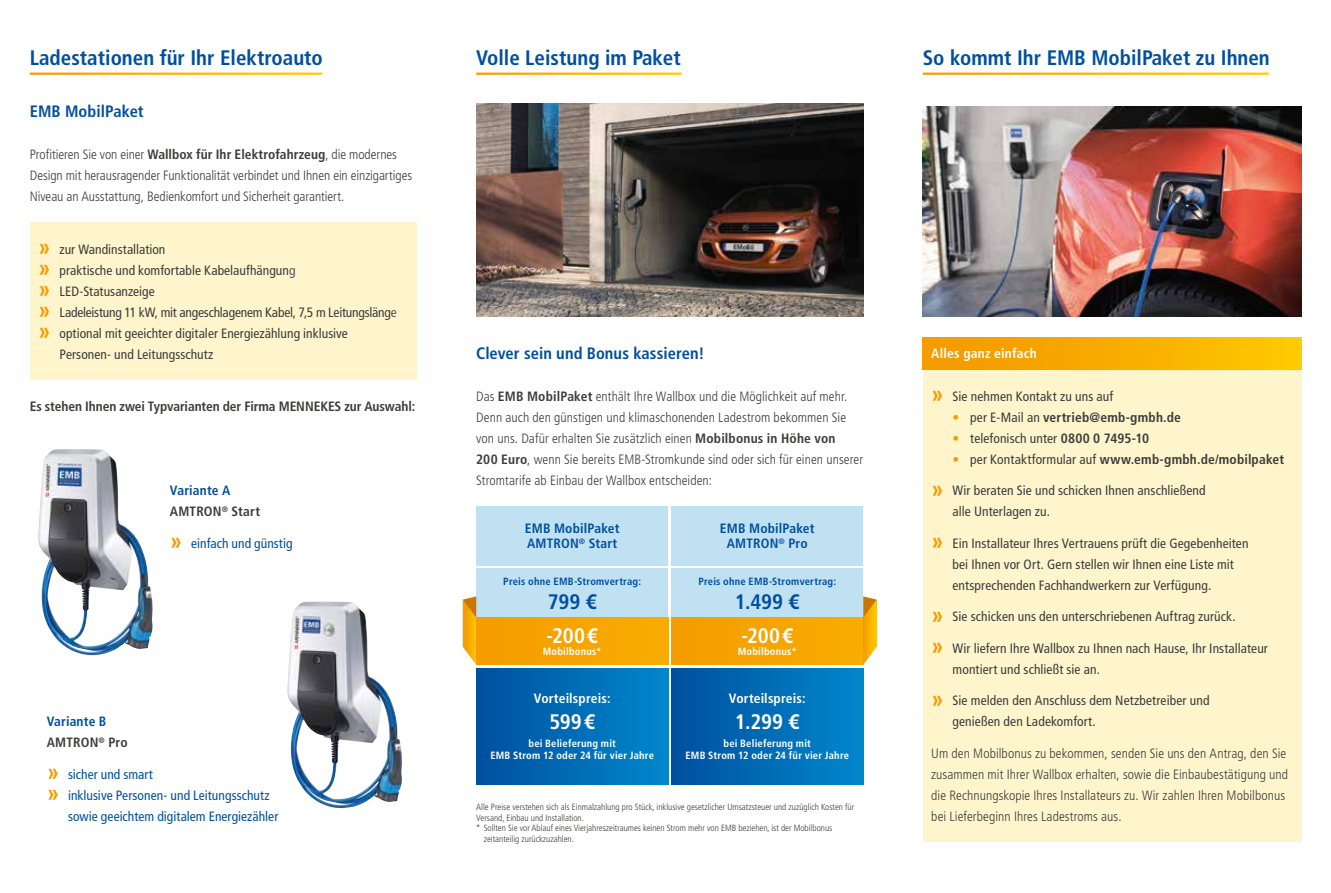
<style>
.page{position:relative;width:1331px;height:893px;background:#fff}
.page>*{position:absolute;margin:0;border:0;box-sizing:border-box;transform-origin:0 0}
.t1{font:700 condensed 21px "Frutiger LT";color:#004f9f}
.t2{font:700 condensed 21px "Frutiger LT";letter-spacing:-.005em;color:#fff}
.t3{font:700 condensed 16.5px "Frutiger LT";letter-spacing:.005em;color:#004f9f}
.t4{font:300 condensed 13.5px/21px "Frutiger LT";letter-spacing:.005em;color:#3c3c3b}
.t5{font:condensed 13.5px/21px "Frutiger LT";letter-spacing:.005em;color:#3c3c3b}
.t6{font:700 condensed 13.5px/21px "Frutiger LT";color:#3c3c3b}
.t7{font:condensed 13.5px "Frutiger LT";letter-spacing:.005em;color:#004f9f}
.t8{font:700 condensed 13.5px/15px "Frutiger LT";letter-spacing:.015em;color:#004f9f}
.t9{font:condensed 13.5px "Frutiger LT";letter-spacing:-.015em;color:#3c3c3b}
.t10{font:700 condensed 13.5px "Frutiger LT";letter-spacing:.015em;color:#fff}
.t11{font:700 condensed 10.5px/12.6px "Frutiger LT";letter-spacing:.02em;color:#fff;text-align:center}
.t12{font:700 condensed 10.5px "Frutiger LT";letter-spacing:.02em;color:#004f9f}
.t13{font:300 condensed 9px "Frutiger LT";color:#3c3c3b}
.s1{font-weight:700}
.s2{font-weight:700;font-size:24px;color:#f59c00}
.s3{color:#555454}
.s4{color:#004f9f}
.s5{color:#3c3c3b}
.s6{color:#f59c00}
.s7{font-weight:400}
.s8{font-weight:700;color:#f59c00}
</style>
<div class="page">
<img style="left:38px;top:449px;width:115px;height:206px">
<img style="left:287px;top:602px;width:115px;height:207px">
<div style="left:30px;top:222px;width:387px;height:158px;background:#fff5cd"></div>
<div style="left:476px;top:668px;width:192px;height:116px;background:linear-gradient(to right,#004f9e,#0087cc)"></div>
<div style="left:671px;top:668px;width:192px;height:116px;background:linear-gradient(to right,#004f9e,#0087cc)"></div>
<div style="left:476px;top:568px;width:192px;height:49px;background:#c0e1f2"></div>
<div style="left:671px;top:568px;width:192px;height:49px;background:#c0e1f2"></div>
<svg style="left:463px;top:596px;width:13px;height:69px"></svg>
<div style="left:476px;top:617px;width:192px;height:48px;background:#f6a300"></div>
<div style="left:671px;top:617px;width:192px;height:48px;background:#f6a300"></div>
<svg style="left:863px;top:596px;width:14px;height:69px"></svg>
<div style="left:476px;top:506px;width:192px;height:59px;background:#c0e1f2"></div>
<div style="left:671px;top:506px;width:192px;height:59px;background:#c0e1f2"></div>
<div style="left:923px;top:369px;width:378px;height:473px;background:#fff5cd"></div>
<img style="left:923px;top:106px;width:378px;height:210px">
<img style="left:476px;top:104px;width:387px;height:212px">
<div style="left:923px;top:338px;width:378px;height:31px;background:linear-gradient(to right,#f49600,#fec700)"></div>
<h1 class="t1" style="left:30px;top:45px;width:295px">Ladestationen für Ihr Elektroauto</h1>
<h1 class="t1" style="left:476px;top:45px;width:206px">Volle Leistung im Paket</h1>
<h1 class="t1" style="left:923px;top:45px;width:349px">So kommt Ihr EMB MobilPaket zu Ihnen</h1>
<p class="t3" style="left:30px;top:101px;width:116px">EMB MobilPaket</p>
<p class="t4" style="left:30px;top:144px;width:384px">Profitieren Sie von einer <span class="s1">Wallbox für Ihr Elektrofahrzeug</span>, die modernes<br>Design mit herausragender Funktionalität verbindet und Ihnen ein einzigartiges<br>Niveau an Ausstattung, Bedienkomfort und Sicherheit garantiert.</p>
<p class="t5" style="left:38px;top:238px;width:129px"><span class="s2">»</span> zur Wandinstallation</p>
<p class="t5" style="left:38px;top:259px;width:259px"><span class="s2">»</span> praktische und komfortable Kabelaufhängun<span class="s3">g</span></p>
<p class="t5" style="left:38px;top:280px;width:118px"><span class="s2">»</span> LED-Statusanzeige</p>
<p class="t9" style="left:38px;top:304px;width:360px"><span class="s2">»</span> Ladeleistung 11 kW, mit angeschlagenem Kabel, 7,5 m Leitungsläng<span class="s3">e</span></p>
<p class="t5" style="left:38px;top:322px;width:311px"><span class="s2">»</span> optional mit geeichter digitaler Energiezählung inklusive</p>
<p class="t5" style="left:60px;top:343px;width:155px">Personen- und Leitungsschutz</p>
<p class="t6" style="left:30px;top:396px;width:387px">Es stehen Ihnen zwei Typvarianten der Firma MENNEKES zur Auswahl:</p>
<p class="t6" style="left:170px;top:480px;width:92px"><span class="s4">Variante A<br></span>AMTRON<sup>®</sup> Start</p>
<p class="t7" style="left:170px;top:535px;width:124px"><span class="s2">»</span> einfach und günstig</p>
<p class="t8" style="left:47px;top:711px;width:82px;line-height:21px">Variante B<br><span class="s5">AMTRON</span><sup>®</sup> <span class="s5">Pro</span></p>
<p class="t7" style="left:47px;top:766px;width:108px"><span class="s2">»</span> sicher und smart</p>
<p class="t7" style="left:47px;top:787px;width:224px"><span class="s2">»</span> inklusive Personen- und Leitungsschutz</p>
<p class="t7" style="left:68px;top:808px;width:212px">sowie geeichtem digitalem Energiezähler</p>
<p class="t3" style="left:476px;top:343px;width:230px">Clever sein und Bonus kassieren!</p>
<p class="t4" style="left:476px;top:386px;width:388px">Das <span class="s1">EMB MobilPaket</span> enthält Ihre Wallbox und die Möglichkeit auf mehr.<br>Denn auch den günstigen und klimaschonenden Ladestrom bekommen Sie von uns. Dafür erhalten Sie zusätzlich einen <span class="s1">Mobilbonus in Höhe von<br>200 Euro</span>, wenn Sie bereits EMB-Stromkunde sind oder sich für einen unserer Stromtarife ab Einbau der Wallbox entscheiden:</p>
<p class="t8" style="left:525px;top:521px;width:96px">EMB MobilPaket<br>AMTRON<sup>®</sup> Start</p>
<p class="t8" style="left:720px;top:521px;width:96px;text-align:center">EMB MobilPaket<br>AMTRON<sup>®</sup> Pro</p>
<p class="t12" style="left:503px;top:575px;width:139px">Preis ohne EMB-Stromvertrag:</p>
<h1 class="t1" style="left:548px;top:589px;width:50px">799 €</h1>
<p class="t12" style="left:698px;top:575px;width:139px">Preis ohne EMB-Stromvertrag:</p>
<h1 class="t1" style="left:735px;top:589px;width:66px">1.499 €</h1>
<h1 class="t2" style="left:547px;top:623px;width:53px">-200€</h1>
<p class="t11" style="left:543px;top:645px;width:61px">Mobilbonus*</p>
<h1 class="t2" style="left:742px;top:623px;width:53px">-200€</h1>
<p class="t11" style="left:738px;top:645px;width:61px">Mobilbonus*</p>
<p class="t10" style="left:534px;top:691px;width:78px">Vorteilspreis:</p>
<h1 class="t2" style="left:549px;top:709px;width:47px">599€</h1>
<p class="t11" style="left:490px;top:737px;width:165px">bei Belieferung mit<br>EMB Strom 12 oder 24 für vier Jahre</p>
<p class="t10" style="left:729px;top:691px;width:78px">Vorteilspreis:</p>
<h1 class="t2" style="left:735px;top:709px;width:66px">1.299 €</h1>
<p class="t11" style="left:685px;top:737px;width:165px">bei Belieferung mit<br>EMB Strom 12 oder 24 für vier Jahre</p>
<p class="t13" style="left:476px;top:802px;width:379px">Alle Preise verstehen sich als Einmalzahlung pro Stück, inklusive gesetzlicher Umsatzsteuer und zuzüglich Kosten für</p>
<p class="t13" style="left:476px;top:812px;width:109px">Versand, Einbau und Installation.</p>
<p class="t13" style="left:476px;top:823px;width:358px">* Sollten Sie vor Ablauf eines Vierjahreszeitraumes keinen Strom mehr von EMB beziehen, ist der Mobilbonus</p>
<p class="t13" style="left:484px;top:833px;width:92px">zeitanteilig zurückzuzahlen.</p>
<p class="t10" style="left:931px;top:346px;width:107px">Alles ganz einfach</p>
<p class="t5" style="left:931px;top:385px;width:184px"><span class="s2">»</span> Sie nehmen Kontakt zu uns auf</p>
<p class="t6" style="left:952px;top:406px;width:230px"><span class="s6">•</span> <span class="s7">per E-Mail an</span> vertrieb@emb-gmbh.de</p>
<p class="t5" style="left:952px;top:427px;width:198px"><span class="s8">•</span> telefonisch unter <span class="s1">0800 0 7495-10</span></p>
<p class="t6" style="left:952px;top:448px;width:333px"><span class="s6">•</span> <span class="s7">per Kontaktformular auf</span> www.emb-gmbh.de/mobilpaket</p>
<p class="t5" style="left:952px;top:480px;width:255px;text-indent:-21px"><span class="s2">»</span> Wir beraten Sie und schicken Ihnen anschließend alle Unterlagen zu.</p>
<p class="t5" style="left:952px;top:532px;width:298px;text-indent:-21px"><span class="s2">»</span> Ein Installateur Ihres Vertrauens prüft die Gegebenheiten bei Ihnen vor Ort. Gern stellen wir Ihnen eine Liste mit entsprechenden Fachhandwerkern zur Verfügung.</p>
<p class="t5" style="left:931px;top:606px;width:306px"><span class="s2">»</span> Sie schicken uns den unterschriebenen Auftrag zurück.</p>
<p class="t5" style="left:952px;top:637px;width:317px;text-indent:-21px"><span class="s2">»</span> Wir liefern Ihre Wallbox zu Ihnen nach Hause, Ihr Installateur montiert und schließt sie an.</p>
<p class="t5" style="left:952px;top:690px;width:258px;text-indent:-21px"><span class="s2">»</span> Sie melden den Anschluss dem Netzbetreiber und genießen den Ladekomfort.</p>
<p class="t4" style="left:931px;top:743px;width:358px">Um den Mobilbonus zu bekommen, senden Sie uns den Antrag, den Sie zusammen mit Ihrer Wallbox erhalten, sowie die Einbaubestätigung und die Rechnungskopie Ihres Installateurs zu. Wir zahlen Ihren Mobilbonus bei Lieferbeginn Ihres Ladestroms aus.</p>
</div>
